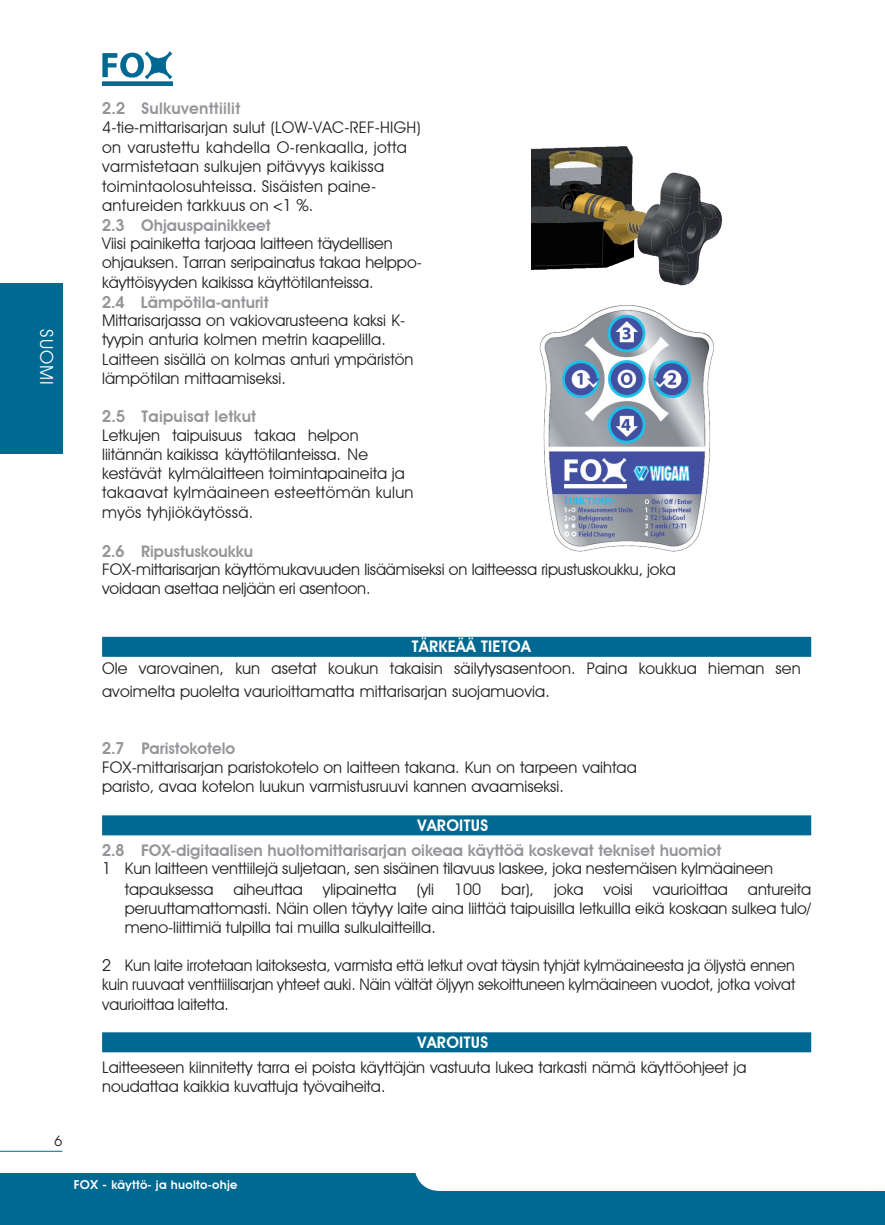
<style>
.page{position:relative;width:885px;height:1225px;background:#fff}
.page>*{position:absolute;margin:0;border:0;box-sizing:border-box;transform-origin:0 0}
.t1{font:18px "Avant Garde IT Cby BT";letter-spacing:.06em;color:#fff}
.t2{font:16px/19.2px "Avant Garde IT Cby BT";letter-spacing:.005em;color:#231f20}
.t3{font:600 16px/25px "Avant Garde IT Cby BT";color:#939598}
.t4{font:600 16px "Avant Garde IT Cby BT";letter-spacing:.02em;color:#fff}
.t5{font:14px "Avant Garde";color:#231f20}
.t6{font:600 12px "Avant Garde IT Cby BT";letter-spacing:.025em;color:#fff}
.s1{font-family:"Avant Garde";font-weight:600;color:#939598}
.s2{font-weight:600;color:#939598}
.s3{font-family:"Avant Garde"}
.s4{color:#fff}
</style>
<div class="page">
<div style="left:0;top:1174px;width:867px;height:51px;background:#006991"></div>
<div style="left:867px;top:1174px;width:17px;height:51px;background:#006991"></div>
<div style="left:414px;top:1173px;width:470px;height:18px;background:#fff"></div>
<hr style="left:0;top:1150px;width:62px;height:1px;background:#006991">
<img style="left:102px;top:51px;width:70px;height:34px">
<div style="left:0;top:283px;width:62px;height:171px;background:#006991"></div>
<div style="left:102px;top:637px;width:709px;height:20px;background:#006991"></div>
<div style="left:102px;top:815px;width:709px;height:20px;background:#006991"></div>
<div style="left:102px;top:1032px;width:709px;height:20px;background:#006991"></div>
<img style="left:531px;top:146px;width:191px;height:140px">
<img style="left:539px;top:305px;width:176px;height:247px">
<p class="t1" style="left:58px;top:329px;width:57px;rotate:90deg">SUOMI</p>
<p class="t2" style="left:102px;top:99px;width:321px"><span class="s1">2.2</span> <span class="s2">Sulkuventtiilit<br></span>4-tie-mittarisarjan sulut (LOW-VAC-REF-HIGH) on varustettu kahdella O-renkaalla, jotta varmistetaan sulkujen pitävyys kaikissa toimintaolosuhteissa<span class="s3">.</span> Sisäisten paine&shy;antureiden tarkkuus on <span class="s3">&lt;1 %.<br></span><span class="s1">2.3</span> <span class="s2">Ohjauspainikkeet<br></span>Viisi painiketta tarjoaa laitteen täydellisen ohjauksen. Tarran seripainatus takaa helppo&shy;käyttöisyyden kaikissa käyttötilanteissa<span class="s3">.<br></span><span class="s1">2.4</span> <span class="s2">Lämpötila-anturit<br></span>Mittarisarjassa on vakiovarusteena kaksi K&shy;tyypin anturia kolmen metrin kaapelilla.<br>Laitteen sisällä on kolmas anturi ympäristön lämpötilan mittaamiseksi<span class="s3">.</span></p>
<p class="t2" style="left:102px;top:407px;width:313px"><span class="s1">2.5</span> <span class="s2">Taipuisat letkut<br></span>Letkujen taipuisuus takaa helpon liitännän kaikissa käyttötilanteissa. Ne kestävät kylmälaitteen toimintapaineita ja takaavat kylmäaineen esteettömän kulun myös tyhjiökäytössä<span class="s3">.</span></p>
<p class="t2" style="left:102px;top:541px;width:575px;line-height:18.6px"><span class="s1">2.6</span> <span class="s2">Ripustuskoukku<br></span>FOX-mittarisarjan käyttömukavuuden lisäämiseksi on laitteessa ripustuskoukku, joka voidaan asettaa neljään eri asentoon.</p>
<p class="t4" style="left:412px;top:637px;width:120px">TÄRKEÄÄ TIETOA</p>
<p class="t2" style="left:102px;top:657px;width:700px;line-height:22.4px">Ole varovainen, kun asetat koukun takaisin säilytysasentoon. Paina koukkua hieman sen avoimelta puolelta vaurioittamatta mittarisarjan suojamuovia<span class="s3">.</span></p>
<p class="t2" style="left:102px;top:739px;width:536px"><span class="s1">2.7</span> <span class="s2">Paristokotelo<br></span>FOX-mittarisarjan paristokotelo on laitteen takana. Kun on tarpeen vaihtaa paristo, avaa kotelon luukun varmistusruuvi kannen avaamiseksi<span class="s3">.</span></p>
<p class="t3" style="left:102px;top:812px;width:620px;text-indent:315px"><span class="s4">VAROITUS<br></span><span class="s3">2.8</span> FOX-digitaalisen huoltomittarisarjan oikeaa käyttöä koskevat tekniset huomiot</p>
<p class="t2" style="left:125px;top:858px;width:649px;line-height:20.4px;text-indent:-23px"><span class="s3">1</span> Kun laitteen venttiilejä suljetaan, sen sisäinen tilavuus laskee, joka nestemäisen kylmäaineen tapauksessa aiheuttaa ylipainetta (yli</p>
<p class="t2" style="left:454px;top:879px;width:180px">100 bar), joka voisi</p>
<p class="t2" style="left:125px;top:879px;width:688px;text-align:justify;text-indent:528px">vaurioittaa antureita peruuttamattomasti<span class="s3">.</span> Näin ollen täytyy laite aina liittää taipuisilla letkuilla eikä koskaan sulkea tulo/ meno-liittimiä tulpilla tai muilla sulkulaitteilla<span class="s3">.</span></p>
<p class="t2" style="left:102px;top:956px;width:694px;text-align:justify"><span class="s3">2</span> Kun laite irrotetaan laitoksesta, varmista että letkut ovat täysin tyhjät kylmäaineesta ja öljystä ennen kuin ruuvaat venttiilisarjan yhteet auki. Näin vältät öljyyn sekoittuneen kylmäaineen vuodot, jotka voivat vaurioittaa laitetta<span class="s3">.</span></p>
<p class="t4" style="left:417px;top:1032px;width:72px">VAROITUS</p>
<p class="t2" style="left:102px;top:1057px;width:645px">Laitteeseen kiinnitetty tarra ei poista käyttäjän vastuuta lukea tarkasti nämä käyttöohjeet ja noudattaa kaikkia kuvattuja työvaiheita.</p>
<p class="t5" style="left:55px;top:1132px;width:9px">6</p>
<p class="t6" style="left:74px;top:1177px;width:165px"><span class="s3">FOX -</span> käyttö- ja huolto-ohje</p>
</div>
